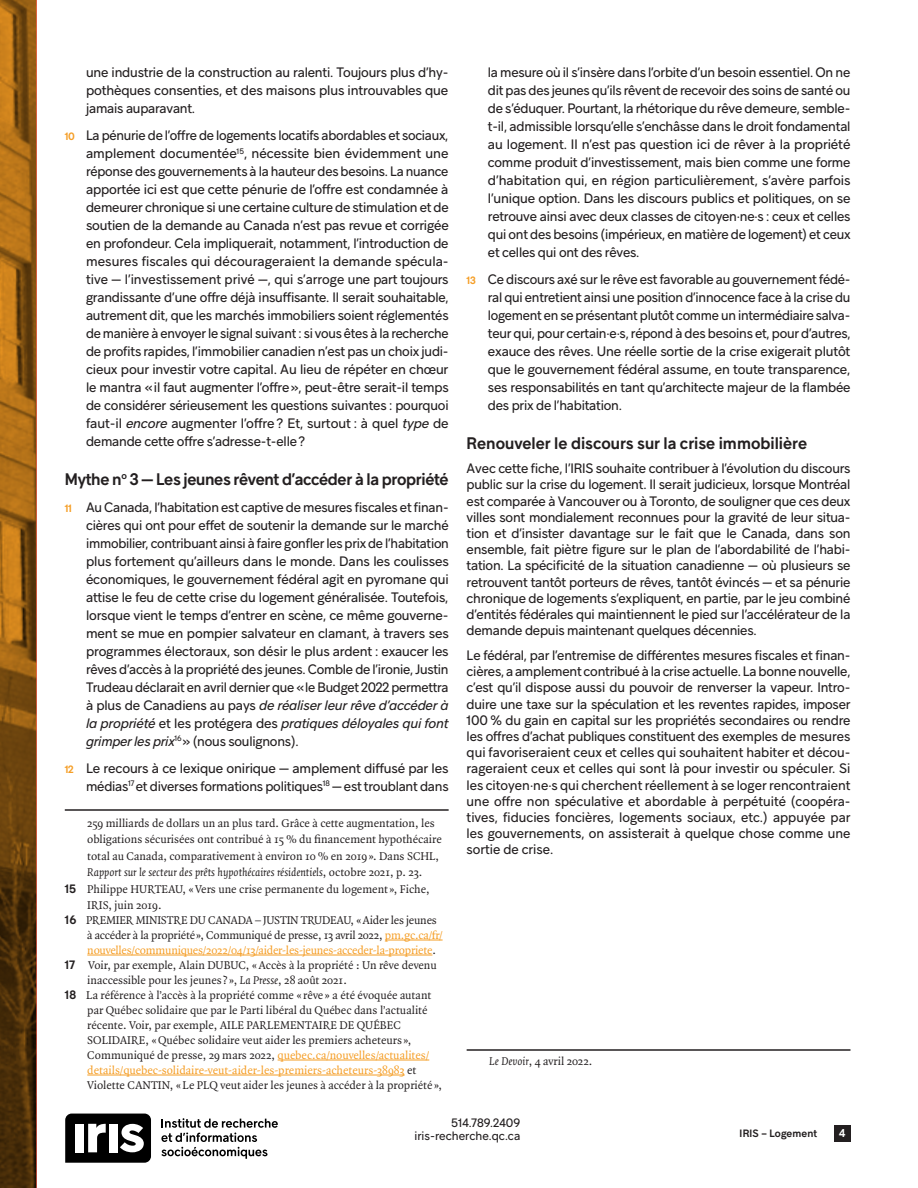
<style>
.page{position:relative;width:918px;height:1188px;background:#fff}
.page>*{position:absolute;margin:0;border:0;box-sizing:border-box;transform-origin:0 0}
.Sous-titre{font:600 16.5px "Guillon";letter-spacing:-.02em;color:#231f20}
.Sous-titre-2{font:600 16.5px "Guillon";color:#231f20}
.Conclusion{font:13.5px/18px "Guillon";letter-spacing:-.015em;color:#231f20;text-align:justify}
.Références___notes_f{font:12px/15px "Quadraat Pro";color:#231f20}
.Notes_de_fin_de_docu{font:12px/16.5px "Quadraat Pro";color:#231f20}
.t1{font:12px/13.5px "Guillon";color:#231f20;text-align:right}
.t2{font:600 11.25px "Guillon";color:#fff}
.t3{font:600 10.5px "Guillon";letter-spacing:.01em;color:#231f20}
.s1{font-weight:600;font-size:10.5px;color:#f59d24}
.s2{font-style:italic}
.s3{font-family:"Guillon";font-weight:600}
.s4{color:#f59d24}
</style>
<div class="page">
<div style="left:834px;top:1126px;width:16px;height:16px;background:#231f20"></div>
<img style="left:0;top:0;width:36px;height:1188px">
<hr style="left:65px;top:809px;width:384px;height:2px;background:#231f20">
<hr style="left:385px;top:940px;width:58px;height:1px;background:#f59d24">
<hr style="left:87px;top:955px;width:345px;height:1px;background:#f59d24">
<hr style="left:278px;top:1060px;width:151px;height:1px;background:#f59d24">
<hr style="left:87px;top:1075px;width:318px;height:1px;background:#f59d24">
<hr style="left:467px;top:1049px;width:383px;height:2px;background:#231f20">
<div style="left:65px;top:1114px;width:86px;height:49px;background:#000;border-radius:6px"></div>
<div style="left:76px;top:1124px;width:8px;height:28px;background:#fff"></div>
<svg style="left:88px;top:1124px;width:18px;height:28px"></svg>
<div style="left:109px;top:1124px;width:9px;height:28px;background:#fff"></div>
<svg style="left:120px;top:1124px;width:24px;height:28px"></svg>
<svg style="left:161px;top:1118px;width:117px;height:41px"></svg>
<p class="Conclusion" style="left:86px;top:63px;width:364px">une industrie de la construction au ralenti. Toujours plus d’hy&shy;pothèques consenties, et des maisons plus introuvables que jamais auparavant.</p>
<p class="Conclusion" style="left:86px;top:126px;width:364px;text-indent:-21px"><span class="s1">10</span> La pénurie de l’offre de logements locatifs abordables et sociaux, amplement documentée<sup>15</sup>, nécessite bien évidemment une réponse des gouvernements à la hauteur des besoins. La nuance apportée ici est que cette pénurie de l’offre est condamnée à demeurer chronique si une certaine culture de stimulation et de soutien de la demande au Canada n’est pas revue et corrigée en profondeur. Cela impliquerait, notamment, l’introduction de mesures fiscales qui décourageraient la demande spécula&shy;tive — l’investissement privé —, qui s’arroge une part toujours grandissante d’une offre déjà insuffisante. Il serait souhaitable, autrement dit, que les marchés immobiliers soient réglementés de manière à envoyer le signal suivant : si vous êtes à la recherche de profits rapides, l’immobilier canadien n’est pas un choix judi&shy;cieux pour investir votre capital. Au lieu de répéter en chœur le mantra «il faut augmenter l’offre», peut-être serait-il temps de considérer sérieusement les questions suivantes : pourquoi faut-il <span class="s2">encore</span> augmenter l’offre? Et, surtout : à quel <span class="s2">type</span> de demande cette offre s’adresse-t-elle?</p>
<p class="Sous-titre" style="left:65px;top:468px;width:385px">Mythe n<sup>o</sup> 3 — Les jeunes rêvent d’accéder à la propriété</p>
<p class="Conclusion" style="left:86px;top:498px;width:364px;text-indent:-21px"><span class="s1">11</span> Au Canada, l’habitation est captive de mesures fiscales et finan&shy;cières qui ont pour effet de soutenir la demande sur le marché immobilier, contribuant ainsi à faire gonfler les prix de l’habitation plus fortement qu’ailleurs dans le monde. Dans les coulisses économiques, le gouvernement fédéral agit en pyromane qui attise le feu de cette crise du logement généralisée. Toutefois, lorsque vient le temps d’entrer en scène, ce même gouverne&shy;ment se mue en pompier salvateur en clamant, à travers ses programmes électoraux, son désir le plus ardent : exaucer les rêves d’accès à la propriété des jeunes. Comble de l’ironie, Justin Trudeau déclarait en avril dernier que «le Budget 2022 permettra à plus de Canadiens au pays <span class="s2">de réaliser leur rêve d’accéder à la propriété</span> et les protégera des <span class="s2">pratiques déloyales qui font grimper les prix</span><sup>16</sup>» (nous soulignons).</p>
<p class="Conclusion" style="left:65px;top:759px;width:385px;text-align:right"><span class="s1">12</span> Le recours à ce lexique onirique — amplement diffusé par les médias<sup>17</sup> et diverses formations politiques<sup>18</sup> — est troublant dans</p>
<p class="Références___notes_f" style="left:87px;top:814px;width:356px;line-height:16.5px">259 milliards de dollars un an plus tard. Grâce à cette augmentation, les obligations sécurisées ont contribué à 15 % du financement hypothécaire total au Canada, comparativement à environ 10 % en 2019 ». Dans SCHL, <span class="s2">Rapport sur le secteur des prêts hypothécaires résidentiels</span>, octobre 2021, p. 23.</p>
<p class="Notes_de_fin_de_docu" style="left:87px;top:880px;width:344px;text-indent:-22px"><span class="s3">15</span> Philippe HURTEAU, «Vers une crise permanente du logement », Fiche,<br>IRIS, juin 2019.</p>
<p class="Références___notes_f" style="left:87px;top:912px;width:357px;text-indent:-22px"><span class="s3">16</span> PREMIER MINISTRE DU CANADA – JUSTIN TRUDEAU, «Aider les jeunes à accéder à la propriété», Communiqué de presse, 13 avril 2022, <span class="s4">pm.gc.ca/fr/ nouvelles/communiques/2022/04/13/aider-les-jeunes-acceder-la-propriete</span>.</p>
<p class="Références___notes_f" style="left:87px;top:957px;width:351px;text-indent:-22px"><span class="s3">17</span> Voir, par exemple, Alain DUBUC, «Accès à la propriété : Un rêve devenu inaccessible pour les jeunes ? », <span class="s2">La Presse</span>, 28 août 2021.</p>
<p class="Références___notes_f" style="left:87px;top:987px;width:356px;text-indent:-22px"><span class="s3">18</span> La référence à l’accès à la propriété comme « rêve » a été évoquée autant par Québec solidaire que par le Parti libéral du Québec dans l’actualité récente. Voir, par exemple, AILE PARLEMENTAIRE DE QUÉBEC SOLIDAIRE, «Québec solidaire veut aider les premiers acheteurs », Communiqué de presse, 29 mars 2022, <span class="s4">quebec.ca/nouvelles/actualites/ details/quebec-solidaire-veut-aider-les-premiers-acheteurs-38983</span> et Violette CANTIN, «Le PLQ veut aider les jeunes à accéder à la propriété »,</p>
<p class="Conclusion" style="left:488px;top:63px;width:364px">la mesure où il s’insère dans l’orbite d’un besoin essentiel. On ne dit pas des jeunes qu’ils rêvent de recevoir des soins de santé ou de s’éduquer. Pourtant, la rhétorique du rêve demeure, semble&shy;t-il, admissible lorsqu’elle s’enchâsse dans le droit fondamental au logement. Il n’est pas question ici de rêver à la propriété comme produit d’investissement, mais bien comme une forme d’habitation qui, en région particulièrement, s’avère parfois l’unique option. Dans les discours publics et politiques, on se retrouve ainsi avec deux classes de citoyen·ne·s : ceux et celles qui ont des besoins (impérieux, en matière de logement) et ceux et celles qui ont des rêves.</p>
<p class="Conclusion" style="left:488px;top:270px;width:364px;text-indent:-21px"><span class="s1">13</span> Ce discours axé sur le rêve est favorable au gouvernement fédé&shy;ral qui entretient ainsi une position d’innocence face à la crise du logement en se présentant plutôt comme un intermédiaire salva&shy;teur qui, pour certain·e·s, répond à des besoins et, pour d’autres, exauce des rêves. Une réelle sortie de la crise exigerait plutôt que le gouvernement fédéral assume, en toute transparence, ses responsabilités en tant qu’architecte majeur de la flambée des prix de l’habitation.</p>
<p class="Sous-titre-2" style="left:467px;top:432px;width:342px">Renouveler le discours sur la crise immobilière</p>
<p class="Conclusion" style="left:467px;top:460px;width:385px;line-height:16.2px">Avec cette fiche, l’IRIS souhaite contribuer à l’évolution du discours public sur la crise du logement. Il serait judicieux, lorsque Montréal est comparée à Vancouver ou à Toronto, de souligner que ces deux villes sont mondialement reconnues pour la gravité de leur situa&shy;tion et d’insister davantage sur le fait que le Canada, dans son ensemble, fait piètre figure sur le plan de l’abordabilité de l’habi&shy;tation. La spécificité de la situation canadienne — où plusieurs se retrouvent tantôt porteurs de rêves, tantôt évincés — et sa pénurie chronique de logements s’expliquent, en partie, par le jeu combiné d’entités fédérales qui maintiennent le pied sur l’accélérateur de la demande depuis maintenant quelques décennies.</p>
<p class="Conclusion" style="left:467px;top:647px;width:385px;line-height:16.2px">Le fédéral, par l’entremise de différentes mesures fiscales et finan&shy;cières, a amplement contribué à la crise actuelle. La bonne nouvelle, c’est qu’il dispose aussi du pouvoir de renverser la vapeur. Intro&shy;duire une taxe sur la spéculation et les reventes rapides, imposer 100 % du gain en capital sur les propriétés secondaires ou rendre les offres d’achat publiques constituent des exemples de mesures qui favoriseraient ceux et celles qui souhaitent habiter et décou&shy;rageraient ceux et celles qui sont là pour investir ou spéculer. Si les citoyen·ne·s qui cherchent réellement à se loger rencontraient une offre non spéculative et abordable à perpétuité (coopéra&shy;tives, fiducies foncières, logements sociaux, etc.) appuyée par les gouvernements, on assisterait à quelque chose comme une sortie de crise.</p>
<p class="Références___notes_f" style="left:489px;top:1053px;width:105px"><span class="s2">Le Devoir</span>, 4 avril 2022.</p>
<p class="t1" style="left:415px;top:1115px;width:107px">514.789.2409 iris-recherche.qc.ca</p>
<p class="t3" style="left:740px;top:1127px;width:79px">IRIS – Logement</p>
<p class="t2" style="left:839px;top:1126px;width:8px">4</p>
</div>
